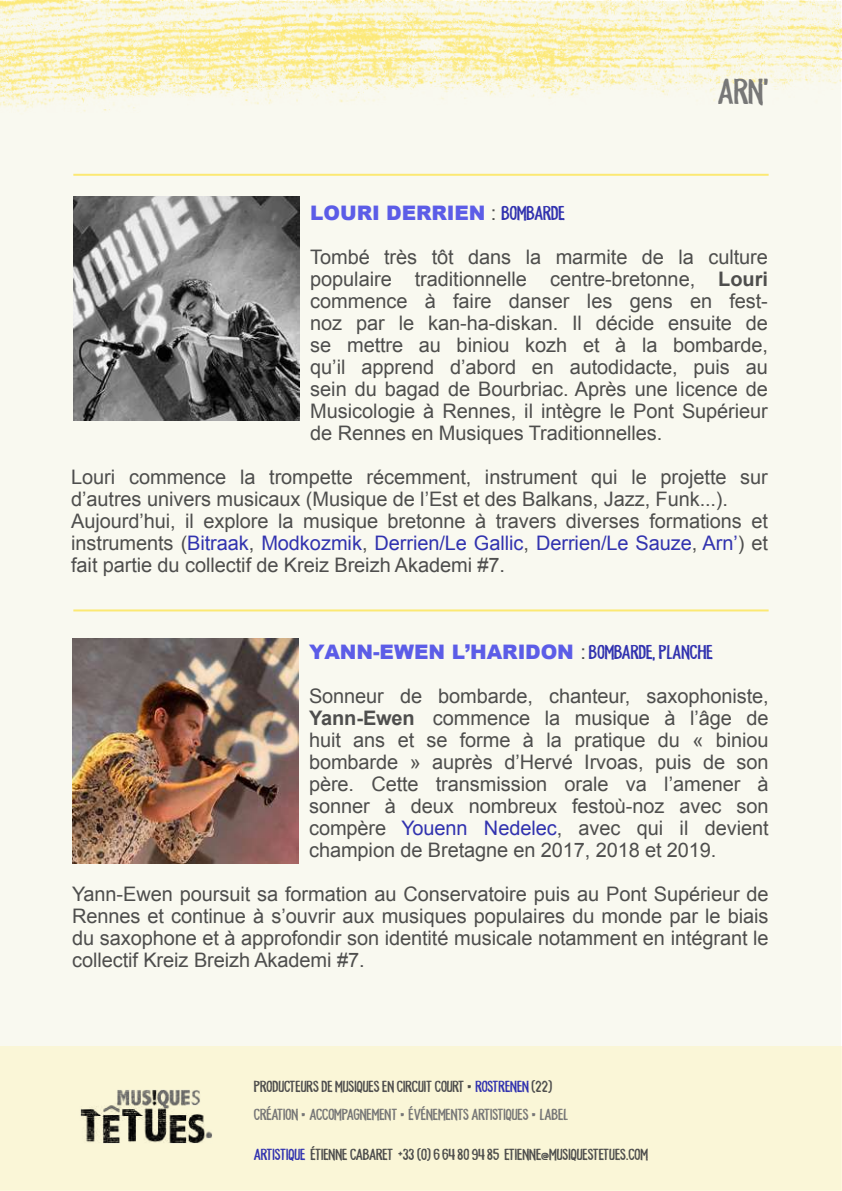
<style>
.page{position:relative;width:842px;height:1191px;background:#fff}
.page>*{position:absolute;margin:0;border:0;box-sizing:border-box;transform-origin:0 0}
.t1{font:36px "Memorial Lane";color:#777}
.t2{font:20px/22px "Arial";letter-spacing:-.005em;color:#4e4e4d;text-align:justify}
.t3{font:900 20px "Arial";letter-spacing:-.005em;color:#5c5de7}
.t4{font:16px/27.6px "Memorial Lane";letter-spacing:-.005em;color:#777}
.t5{font:16px "Memorial Lane";letter-spacing:-.005em;color:#4e4e4d}
.s1{font-weight:400;color:#4e4e4d}
.s2{font-family:"Memorial Lane";font-weight:400;color:#3233af}
.s3{font-weight:700}
.s4{color:#3233af}
.s5{color:#4e4e4d}
</style>
<div class="page">
<div style="left:0;top:1px;width:841px;height:1189px;background:#f9f9f0"></div>
<img style="left:0;top:0;width:842px;height:112px">
<hr style="left:73px;top:174px;width:696px;height:2px;background:#fce973">
<hr style="left:73px;top:609px;width:696px;height:2px;background:#fce973">
<img style="left:74px;top:196px;width:225px;height:224px">
<img style="left:73px;top:638px;width:225px;height:226px">
<img style="left:76px;top:1082px;width:142px;height:67px">
<h1 class="t1" style="left:718px;top:72px;width:53px">ARN’</h1>
<p class="t3" style="left:310px;top:198px;width:257px">LOURI DERRIEN <span class="s1">:</span> <span class="s2">BOMBARDE</span></p>
<p class="t2" style="left:310px;top:246px;width:459px">Tombé très tôt dans la marmite de la culture populaire traditionnelle centre-bretonne, <span class="s3">Louri </span>commence à faire danser les gens en fest&shy;noz par le kan-ha-diskan. Il décide ensuite de se mettre au biniou kozh et à la bombarde, qu’il apprend d’abord en autodidacte, puis au sein du bagad de Bourbriac. Après une licence de Musicologie à Rennes, il intègre le Pont Supérieur de Rennes en Musiques Traditionnelles.</p>
<p class="t2" style="left:71px;top:466px;width:698px;text-align:left">Louri commence la trompette récemment, instrument qui le projette sur d’autres univers musicaux (Musique de l’Est et des Balkans, Jazz, Funk...).<br>Aujourd’hui, il explore la musique bretonne à travers diverses formations et instruments (<span class="s4">Bitraak</span>, <span class="s4">Modkozmik</span>, <span class="s4">Derrien/Le Gallic</span>, <span class="s4">Derrien/Le Sauze</span>, <span class="s4">Arn’</span>) et fait partie du collectif de Kreiz Breizh Akademi #7.</p>
<p class="t3" style="left:309px;top:637px;width:406px">YANN-EWEN L’HARIDON <span class="s1">:</span> <span class="s2">BOMBARDE, PLANCHE</span></p>
<p class="t2" style="left:309px;top:685px;width:461px">Sonneur de bombarde, chanteur, saxophoniste, <span class="s3">Yann-Ewen</span> commence la musique à l’âge de huit ans et se forme à la pratique du « biniou bombarde » auprès d’Hervé Irvoas, puis de son père. Cette transmission orale va l’amener à sonner à deux nombreux festoù-noz avec son compère <span class="s4">Youenn Nedelec</span>, avec qui il devient champion de Bretagne en 2017, 2018 et 2019.</p>
<p class="t2" style="left:72px;top:883px;width:698px">Yann-Ewen poursuit sa formation au Conservatoire puis au Pont Supérieur de Rennes et continue à s’ouvrir aux musiques populaires du monde par le biais du saxophone et à approfondir son identité musicale notamment en intégrant le collectif Kreiz Breizh Akademi #7.</p>
<p class="t4" style="left:254px;top:1073px;width:316px"><span class="s5">PRODUCTEURS DE MUSIQUES EN CIRCUIT COURT •</span><span class="s4">ROSTRENEN</span> <span class="s5">(22)<br></span>CRÉATION •ACCOMPAGNEMENT •ÉVÉNEMENTS ARTISTIQUES •LABEL</p>
<p class="t5" style="left:254px;top:1145px;width:396px"><span class="s4">ARTISTIQUE</span> ÉTIENNE CABARET +33 (0)6 64 80 94 85 ETIENNE@MUSIQUESTETUES.COM</p>
</div>
